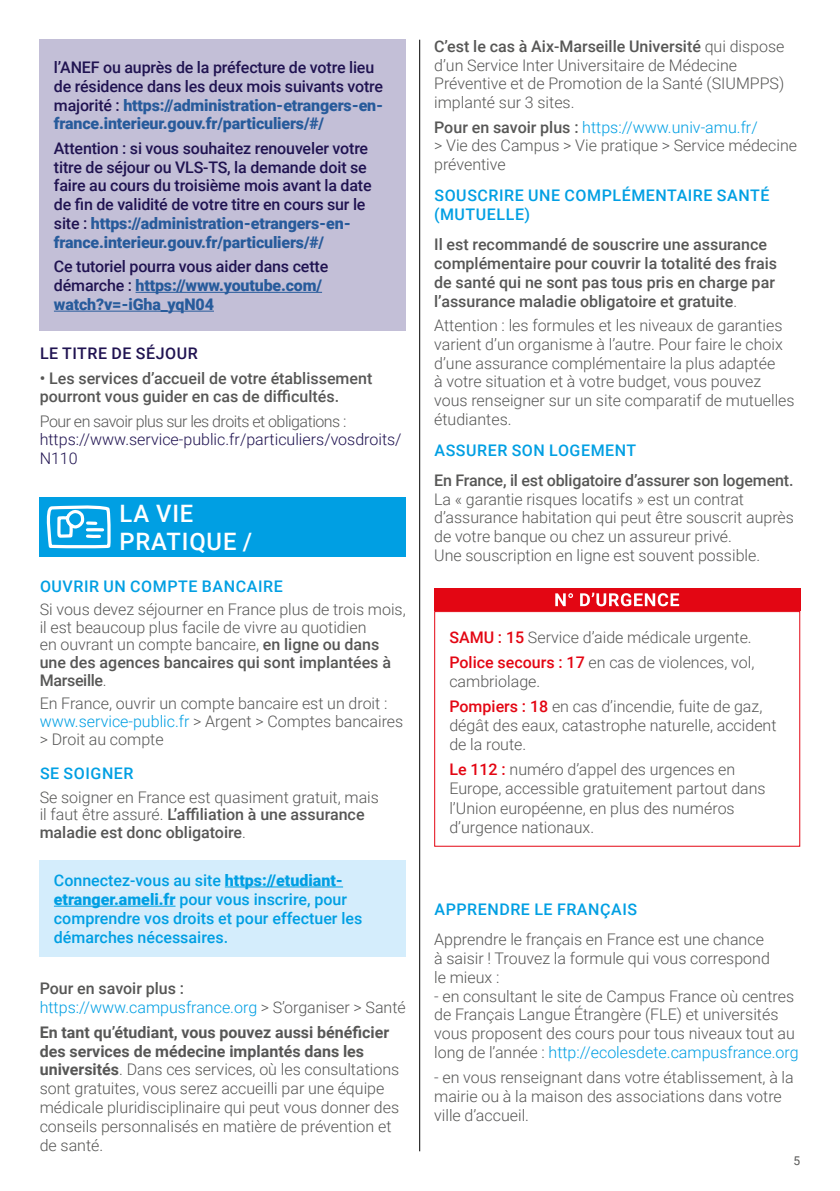
<style>
.page{position:relative;width:840px;height:1191px;background:#fff}
.page>*{position:absolute;margin:0;border:0;box-sizing:border-box;transform-origin:0 0}
.t1{font:500 24px/28px "Roboto";letter-spacing:.035em;color:#fff}
.t2{font:300 16px/18.8px "Roboto";color:#575756}
.t3{font:500 16px/18.8px "Roboto";letter-spacing:-.01em;color:#201351}
.t4{font:500 16px/18.8px "Roboto";color:#575756}
.t5{font:500 16px/19.2px "Roboto";color:#009fe3}
.t6{font:500 16px/19.2px "Roboto";letter-spacing:.035em;color:#009fe3}
.t7{font:300 16px/18.8px "Roboto";color:#009fe3}
.t8{font:300 16px/18.6px "Roboto";color:#201351}
.t9{font:300 16px "Roboto";letter-spacing:-.03em;color:#575756}
.t10{font:500 16px "Roboto";letter-spacing:.035em;color:#201351}
.t11{font:12px "Roboto";color:#575756}
.s1{font-weight:900;color:#275b9b}
.s2{font-weight:500}
.s3{color:#009fe3}
.s4{font-weight:900}
.s5{font-weight:500;color:#575756}
.s6{color:#575756}
.s7{font-weight:700}
.s8{font-weight:300}
.s9{font-weight:500;color:#e30613}
</style>
<div class="page">
<div style="left:40px;top:497px;width:365px;height:59px;background:#009fe3"></div>
<svg style="left:46px;top:505px;width:65px;height:44px"></svg>
<div style="left:40px;top:860px;width:365px;height:96px;background:#d4edfc"></div>
<hr style="left:225px;top:886px;width:118px;height:1px;background:#009fe3">
<hr style="left:54px;top:905px;width:121px;height:1px;background:#009fe3">
<hr style="left:419px;top:40px;width:1px;height:1111px;background:#000">
<div style="left:434px;top:588px;width:365px;height:23px;background:#e30613"></div>
<svg style="left:555px;top:593px;width:17px;height:13px"></svg>
<svg style="left:580px;top:592px;width:98px;height:14px"></svg>
<div style="left:434px;top:611px;width:365px;height:235px;border:1px solid #e30613"></div>
<div style="left:40px;top:40px;width:365px;height:291px;background:#c3bfd7"></div>
<hr style="left:135px;top:292px;width:187px;height:1px;background:#275b9b">
<hr style="left:54px;top:311px;width:160px;height:1px;background:#275b9b">
<p class="t3" style="left:54px;top:57px;width:331px">l’ANEF ou auprès de la préfecture de votre lieu de résidence dans les deux mois suivants votre majorité : <span class="s1">https://administration-etrangers-en&shy;france.interieur.gouv.fr/particuliers/#/</span></p>
<p class="t3" style="left:54px;top:138px;width:319px">Attention : si vous souhaitez renouveler votre titre de séjour ou VLS-TS, la demande doit se faire au cours du troisième mois avant la date de fin de validité de votre titre en cours sur le site : <span class="s1">https://administration-etrangers-en&shy;france.interieur.gouv.fr/particuliers/#/</span></p>
<p class="t3" style="left:54px;top:257px;width:276px">Ce tutoriel pourra vous aider dans cette démarche : <span class="s1">https://www.youtube.com/ watch?v=-iGha_yqN04</span></p>
<p class="t10" style="left:40px;top:342px;width:159px">LE TITRE DE SÉJOUR</p>
<p class="t4" style="left:40px;top:368px;width:334px">• Les services d’accueil de votre établissement pourront vous guider en cas de difficultés.</p>
<p class="t9" style="left:40px;top:409px;width:308px">Pour en savoir plus sur les droits et obligations :</p>
<p class="t8" style="left:40px;top:429px;width:363px">https://www.service-public.fr/particuliers/vosdroits/<br>N110</p>
<h1 class="t1" style="left:119px;top:498px;width:134px">LA VIE<br>PRATIQUE /</h1>
<p class="t6" style="left:40px;top:575px;width:244px">OUVRIR UN COMPTE BANCAIRE</p>
<p class="t2" style="left:40px;top:600px;width:367px;line-height:17.6px">Si vous devez séjourner en France plus de trois mois, il est beaucoup plus facile de vivre au quotidien<br>en ouvrant un compte bancaire, <span class="s2">en ligne ou dans une des agences bancaires qui sont implantées à Marseille</span>.</p>
<p class="t2" style="left:40px;top:694px;width:365px;line-height:17.6px">En France, ouvrir un compte bancaire est un droit : <span class="s3">www.service-public.fr</span> &gt; Argent &gt; Comptes bancaires &gt; Droit au compte</p>
<p class="t6" style="left:40px;top:763px;width:95px">SE SOIGNER</p>
<p class="t2" style="left:40px;top:787px;width:340px;line-height:17.6px">Se soigner en France est quasiment gratuit, mais il faut être assuré. <span class="s2">L’affiliation à une assurance maladie est donc obligatoire</span>.</p>
<p class="t5" style="left:54px;top:870px;width:310px">Connectez-vous au site <span class="s4">https://etudiant&shy;etranger.ameli.fr</span> pour vous inscrire, pour comprendre vos droits et pour effectuer les démarches nécessaires.</p>
<p class="t7" style="left:40px;top:978px;width:367px"><span class="s5">Pour en savoir plus :<br></span>https://www.campusfrance.org <span class="s6">&gt; S’organiser &gt; Santé</span></p>
<p class="t2" style="left:40px;top:1022px;width:361px"><span class="s7">En tant qu’étudiant, vous pouvez aussi bénéficier des services de médecine implantés dans les universités</span>. Dans ces services, où les consultations sont gratuites, vous serez accueilli par une équipe médicale pluridisciplinaire qui peut vous donner des conseils personnalisés en matière de prévention et de santé.</p>
<p class="t2" style="left:434px;top:36px;width:351px"><span class="s2">C’est le cas à Aix-Marseille Université</span> qui dispose d’un Service Inter Universitaire de Médecine Préventive et de Promotion de la Santé (SIUMPPS) implanté sur 3 sites.</p>
<p class="t2" style="left:434px;top:117px;width:364px"><span class="s2">Pour en savoir plus :</span> <span class="s3">https://www.univ-amu.fr/<br></span>&gt; Vie des Campus &gt; Vie pratique &gt; Service médecine préventive</p>
<p class="t6" style="left:434px;top:185px;width:336px">SOUSCRIRE UNE COMPLÉMENTAIRE SANTÉ (MUTUELLE)</p>
<p class="t4" style="left:434px;top:234px;width:344px">Il est recommandé de souscrire une assurance complémentaire pour couvrir la totalité des frais de santé qui ne sont pas tous pris en charge par l’assurance maladie obligatoire et gratuite<span class="s8">.</span></p>
<p class="t2" style="left:434px;top:315px;width:362px">Attention : les formules et les niveaux de garanties varient d’un organisme à l’autre. Pour faire le choix d’une assurance complémentaire la plus adaptée<br>à votre situation et à votre budget, vous pouvez vous renseigner sur un site comparatif de mutuelles étudiantes.</p>
<p class="t6" style="left:434px;top:440px;width:203px">ASSURER SON LOGEMENT</p>
<p class="t4" style="left:434px;top:470px;width:360px">En France, il est obligatoire d’assurer son logement.</p>
<p class="t2" style="left:434px;top:489px;width:361px">La « garantie risques locatifs » est un contrat d’assurance habitation qui peut être souscrit auprès de votre banque ou chez un assureur privé.<br>Une souscription en ligne est souvent possible.</p>
<p class="t2" style="left:449px;top:624px;width:306px;line-height:24.8px"><span class="s9">SAMU : 15</span> Service d’aide médicale urgente.<br><span class="s9">Police secours : 17</span> en cas de violences, vol,</p>
<p class="t2" style="left:449px;top:668px;width:314px;line-height:24.8px">cambriolage.<br><span class="s9">Pompiers : 18</span> en cas d’incendie, fuite de gaz,</p>
<p class="t2" style="left:449px;top:715px;width:328px">dégât des eaux, catastrophe naturelle, accident de la route.</p>
<p class="t2" style="left:449px;top:759px;width:318px"><span class="s9">Le 112 :</span> numéro d’appel des urgences en Europe, accessible gratuitement partout dans l’Union européenne, en plus des numéros d’urgence nationaux.</p>
<p class="t6" style="left:434px;top:899px;width:204px">APPRENDRE LE FRANÇAIS</p>
<p class="t2" style="left:434px;top:929px;width:337px">Apprendre le français en France est une chance à saisir ! Trouvez la formule qui vous correspond le mieux :</p>
<p class="t2" style="left:434px;top:986px;width:366px">- en consultant le site de Campus France où centres de Français Langue Étrangère (FLE) et universités vous proposent des cours pour tous niveaux tout au long de l’année : <span class="s3">http://ecolesdete.campusfrance.org</span></p>
<p class="t2" style="left:434px;top:1067px;width:361px">- en vous renseignant dans votre établissement, à la mairie ou à la maison des associations dans votre ville d’accueil.</p>
<p class="t11" style="left:793px;top:1152px;width:8px">5</p>
</div>
